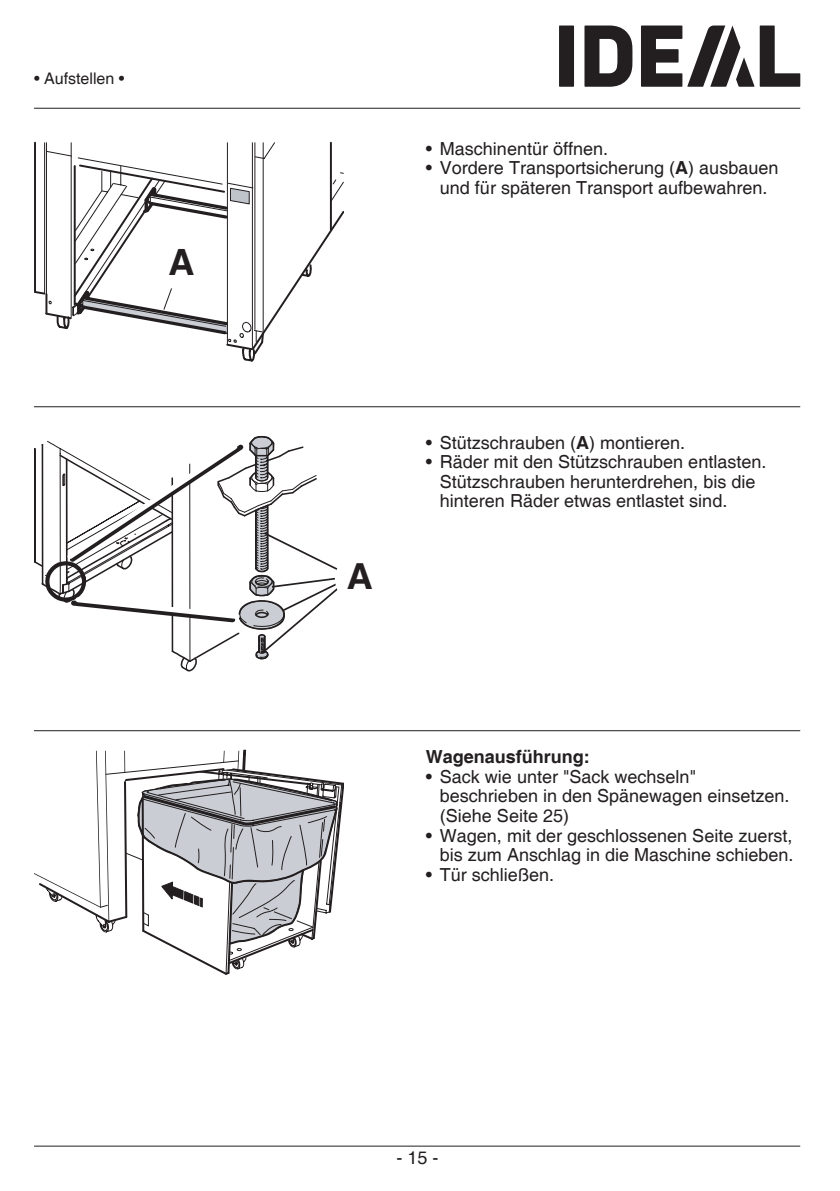
<style>
.page{position:relative;width:840px;height:1191px;background:#fff}
.page>*{position:absolute;margin:0;border:0;box-sizing:border-box;transform-origin:0 0}
.t1{font:700 36.2px "Helvetica";color:#231f20}
.t2{font:700 36px "Helvetica";color:#231f20}
.t3{font:18px/19.6px "Helvetica";color:#231f20}
.t4{font:700 18px "Helvetica";color:#231f20}
.t5{font:16px "Helvetica";color:#231f20}
.t6{font:13.8px "Arial";color:#231f20}
.s1{font-weight:700}
</style>
<div class="page">
<hr style="left:34px;top:1145px;width:765px;height:1px;background:#231f20">
<hr style="left:34px;top:108px;width:765px;height:1px;background:#231f20">
<svg style="left:34px;top:141px;width:309px;height:220px"></svg>
<div style="left:153px;top:236px;width:54px;height:54px;background:#fff;border-radius:50%"></div>
<svg style="left:34px;top:749px;width:309px;height:225px"></svg>
<svg style="left:34px;top:436px;width:303px;height:235px"></svg>
<div style="left:335px;top:552px;width:52px;height:53px;background:#fff;border-radius:50%"></div>
<hr style="left:34px;top:406px;width:765px;height:1px;background:#231f20">
<hr style="left:34px;top:730px;width:765px;height:1px;background:#231f20">
<div style="left:558px;top:26px;width:15px;height:61px;background:#231f20"></div>
<svg style="left:584px;top:26px;width:49px;height:61px"></svg>
<svg style="left:641px;top:26px;width:158px;height:61px"></svg>
<p class="t5" style="left:34px;top:69px;width:92px">• Aufstellen •</p>
<h1 class="t1" style="left:168px;top:240px;width:28px">A</h1>
<p class="t3" style="left:425px;top:139px;width:184px">• Maschinentür öffnen.</p>
<p class="t3" style="left:425px;top:159px;width:354px;text-align:center">• Vordere Transportsicherung (<span class="s1">A</span>) ausbauen und für späteren Transport aufbewahren.</p>
<h2 class="t2" style="left:346px;top:554px;width:28px">A</h2>
<p class="t6" style="left:348px;top:569px;width:9px">3</p>
<p class="t3" style="left:425px;top:433px;width:261px">• Stützschrauben (<span class="s1">A</span>) montieren.</p>
<p class="t3" style="left:439px;top:453px;width:328px;text-indent:-14px">• Räder mit den Stützschrauben entlasten.<br>Stützschrauben herunterdrehen, bis die hinteren Räder etwas entlastet sind.</p>
<p class="t4" style="left:425px;top:746px;width:165px">Wagenausführung:</p>
<p class="t3" style="left:439px;top:767px;width:351px;text-indent:-14px">• Sack wie unter "Sack wechseln" beschrieben in den Spänewagen einsetzen. (Siehe Seite 25)</p>
<p class="t3" style="left:425px;top:826px;width:369px;text-align:right">• Wagen, mit der geschlossenen Seite zuerst, bis zum Anschlag in die Maschine schieben.</p>
<p class="t3" style="left:425px;top:865px;width:130px">• Tür schließen.</p>
<p class="t3" style="left:396px;top:1149px;width:44px">- 15 -</p>
</div>
